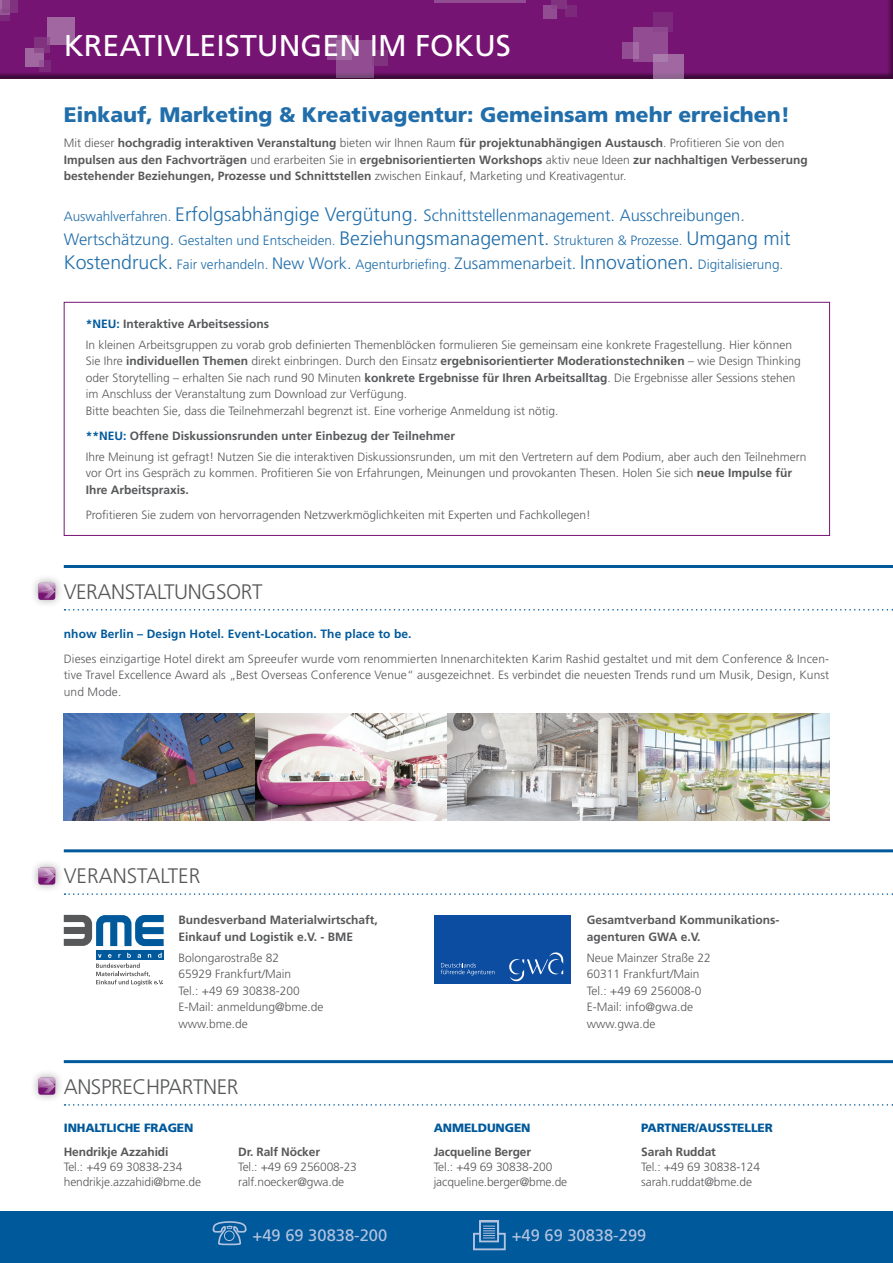
<style>
.page{position:relative;width:893px;height:1263px;background:#fff}
.page>*{position:absolute;margin:0;border:0;box-sizing:border-box;transform-origin:0 0}
.t1{font:30px "Frutiger LT Std";color:#fff}
.t2{font:900 21px "Frutiger LT Std";color:#216eaa}
.t3{font:300 21px "Frutiger LT Std";letter-spacing:-.02em;color:#57585a}
.t4{font:300 16.5px "Frutiger LT Std";color:#216eaa}
.t5{font:16.5px "Frutiger LT Std";color:#b3c3df}
.t6{font:300 13.5px/24px "Frutiger LT Std";color:#216eaa}
.t7{font:300 12px/16.5px "Frutiger LT Std";color:#57585a}
.t8{font:700 12px/16.5px "Frutiger LT Std";color:#57585a}
.t9{font:700 12px "Frutiger LT Std";letter-spacing:.01em;color:#00599b}
.t10{font:900 12px "Frutiger LT Std";letter-spacing:-.01em;color:#00599b}
.s1{font-weight:300}
.s2{font-size:13.5px}
.s3{font-size:19.5px}
.s4{font-size:16.5px}
.s5{font-weight:700;color:#00599b}
.s6{font-weight:700}
</style>
<div class="page">
<div style="left:0;top:1212px;width:893px;height:51px;background:#00599b"></div>
<svg style="left:212px;top:1221px;width:35px;height:25px"></svg>
<div style="left:224px;top:1230px;width:10px;height:11px;border:1px solid #b3c3df;border-radius:50%"></div>
<svg style="left:473px;top:1220px;width:33px;height:31px"></svg>
<div style="left:0;top:0;width:893px;height:80px;background:#231f20;opacity:.55"></div>
<div style="left:0;top:0;width:10px;height:15px;background:#a067a1"></div>
<svg style="left:2px;top:0;width:16px;height:13px"></svg>
<div style="left:327px;top:35px;width:25px;height:25px;background:#924c92"></div>
<svg style="left:336px;top:40px;width:38px;height:38px"></svg>
<svg style="left:372px;top:51px;width:15px;height:15px"></svg>
<div style="left:653px;top:54px;width:30px;height:24px;background:linear-gradient(to bottom,#a568a6,#976698)"></div>
<svg style="left:622px;top:42px;width:12px;height:17px"></svg>
<svg style="left:634px;top:27px;width:34px;height:34px"></svg>
<svg style="left:653px;top:12px;width:19px;height:20px"></svg>
<div style="left:543px;top:5px;width:13px;height:13px;background:#924c92"></div>
<hr style="left:435px;top:0;width:91px;height:2px;background:#b693ba">
<svg style="left:551px;top:0;width:16px;height:9px"></svg>
<div style="left:565px;top:5px;width:11px;height:12px;background:#7d297b"></div>
<svg style="left:0;top:9px;width:10px;height:11px"></svg>
<div style="left:47px;top:18px;width:28px;height:27px;background:#a067a1"></div>
<div style="left:26px;top:48px;width:18px;height:19px;background:#a067a1"></div>
<svg style="left:35px;top:37px;width:15px;height:16px"></svg>
<svg style="left:39px;top:60px;width:12px;height:12px"></svg>
<div style="left:64px;top:302px;width:766px;height:234px;border:1px solid #761473"></div>
<svg style="left:65px;top:893px;width:828px;height:2px"></svg>
<hr style="left:64px;top:849px;width:829px;height:3px;background:#00599b">
<div style="left:30px;top:859px;width:34px;height:34px;background:#231f20;opacity:.4"></div>
<div style="left:38px;top:868px;width:17px;height:17px;background:#761473;border-radius:3px"></div>
<svg style="left:38px;top:868px;width:17px;height:15px"></svg>
<div style="left:96px;top:950px;width:68px;height:10px;background:#00599b"></div>
<svg style="left:96px;top:953px;width:67px;height:33px"></svg>
<svg style="left:64px;top:915px;width:100px;height:31px"></svg>
<div style="left:434px;top:915px;width:136px;height:68px;background:#0d4da1"></div>
<svg style="left:509px;top:952px;width:54px;height:30px"></svg>
<svg style="left:441px;top:963px;width:54px;height:12px"></svg>
<hr style="left:64px;top:565px;width:829px;height:3px;background:#00599b">
<svg style="left:65px;top:609px;width:828px;height:1px"></svg>
<div style="left:30px;top:574px;width:34px;height:34px;background:#231f20;opacity:.4"></div>
<svg style="left:38px;top:583px;width:17px;height:17px"></svg>
<svg style="left:38px;top:583px;width:17px;height:15px"></svg>
<img style="left:64px;top:714px;width:765px;height:106px">
<hr style="left:64px;top:1060px;width:829px;height:3px;background:#00599b">
<svg style="left:65px;top:1104px;width:828px;height:2px"></svg>
<div style="left:30px;top:1069px;width:34px;height:34px;background:#231f20;opacity:.4"></div>
<svg style="left:38px;top:1078px;width:17px;height:17px"></svg>
<svg style="left:38px;top:1078px;width:17px;height:15px"></svg>
<h1 class="t1" style="left:64px;top:28px;width:449px">KREATIVLEISTUNGEN IM FOKUS</h1>
<h2 class="t2" style="left:64px;top:102px;width:728px">Einkauf, Marketing &amp; Kreativagentur: Gemeinsam mehr erreichen!</h2>
<p class="t8" style="left:64px;top:135px;width:745px"><span class="s1">Mit dieser</span> hochgradig interaktiven Veranstaltung <span class="s1">bieten wir Ihnen Raum</span> für projektunabhängigen Austausch<span class="s1">. Profitieren Sie von den<br></span>Impulsen aus den Fachvorträgen <span class="s1">und erarbeiten Sie in</span> ergebnisorientierten Workshops <span class="s1">aktiv neue Ideen</span> zur nachhaltigen Verbesserung bestehender Beziehungen, Prozesse und Schnittstellen <span class="s1">zwischen Einkauf, Marketing und Kreativagentur.</span></p>
<h3 class="t4" style="left:64px;top:206px;width:683px"><span class="s2">Auswahlverfahren.</span> <span class="s3">Erfolgsabhängige Vergütung.</span> Schnittstellenmanagement. Ausschreibungen.</h3>
<p class="t6" style="left:64px;top:229px;width:728px"><span class="s4">Wertschätzung.</span> Gestalten und Entscheiden. <span class="s3">Beziehungsmanagement.</span> Strukturen &amp; Prozesse. <span class="s3">Umgang mit<br>Kostendruck.</span> Fair verhandeln. <span class="s4">New Work.</span> Agenturbriefing. <span class="s4">Zusammenarbeit.</span> <span class="s3">Innovationen.</span> Digitalisierung.</p>
<p class="t7" style="left:86px;top:314px;width:708px;line-height:20.7px"><span class="s5">*Neu:</span> <span class="s6">Interaktive Arbeitsessions<br></span>In kleinen Arbeitsgruppen zu vorab grob definierten Themenblöcken formulieren Sie gemeinsam eine konkrete Fragestellung. Hier können</p>
<p class="t7" style="left:86px;top:353px;width:716px">Sie Ihre <span class="s6">individuellen Themen</span> direkt einbringen. Durch den Einsatz <span class="s6">ergebnisorientierter Moderationstechniken</span> – wie Design Thinking oder Storytelling – erhalten Sie nach rund 90 Minuten <span class="s6">konkrete Ergebnisse für Ihren Arbeitsalltag</span>. Die Ergebnisse aller Sessions stehen im Anschluss der Veranstaltung zum Download zur Verfügung.<br>Bitte beachten Sie, dass die Teilnehmerzahl begrenzt ist. Eine vorherige Anmeldung ist nötig.</p>
<p class="t7" style="left:86px;top:426px;width:722px;line-height:20.7px"><span class="s5">**Neu:</span> <span class="s6">Offene Diskussionsrunden unter Einbezug der Teilnehmer<br></span>Ihre Meinung ist gefragt! Nutzen Sie die interaktiven Diskussionsrunden, um mit den Vertretern auf dem Podium, aber auch den Teilnehmern</p>
<p class="t7" style="left:86px;top:465px;width:708px">vor Ort ins Gespräch zu kommen. Profitieren Sie von Erfahrungen, Meinungen und provokanten Thesen. Holen Sie sich <span class="s6">neue Impulse für<br>Ihre Arbeitspraxis.</span></p>
<p class="t7" style="left:86px;top:506px;width:506px">Profitieren Sie zudem von hervorragenden Netzwerkmöglichkeiten mit Experten und Fachkollegen!</p>
<h2 class="t3" style="left:64px;top:580px;width:25px">Veransta</h2>
<h2 class="t3" style="left:157px;top:580px;width:21px">ltungsort</h2>
<p class="t9" style="left:64px;top:626px;width:349px">nhow Berlin – Design Hotel. Event-Location. The place to be.</p>
<p class="t7" style="left:64px;top:651px;width:767px;text-align:justify">Dieses einzigartige Hotel direkt am Spreeufer wurde vom renommierten Innenarchitekten Karim Rashid gestaltet und mit dem Conference &amp; Incen&shy;tive Travel Excellence Award als „Best Overseas Conference Venue“ ausgezeichnet. Es verbindet die neuesten Trends rund um Musik, Design, Kunst und Mode.</p>
<h2 class="t3" style="left:64px;top:864px;width:26px">Veransta</h2>
<h2 class="t3" style="left:160px;top:864px;width:20px">lter</h2>
<p class="t8" style="left:179px;top:912px;width:201px">Bundesverband Materialwirtschaft,<br>Einkauf und Logistik e.V. - BME</p>
<p class="t7" style="left:179px;top:949px;width:146px">Bolongarostraße 82<br>65929 Frankfurt/Main<br>Tel.: +49 69 30838-200<br>E-Mail: anmeldung@bme.de www.bme.de</p>
<h2 class="t3" style="left:64px;top:1075px;width:26px">Ansprechpartner</h2>
<p class="t10" style="left:64px;top:1121px;width:131px">inhaltliche Fragen</p>
<p class="t8" style="left:64px;top:1144px;width:106px">Hendrikje Azzahidi</p>
<p class="t7" style="left:64px;top:1160px;width:139px;line-height:15px">Tel.: +49 69 30838-234 hendrikje.azzahidi@bme.de</p>
<p class="t8" style="left:238px;top:1144px;width:83px">Dr. Ralf Nöcker</p>
<p class="t7" style="left:238px;top:1160px;width:120px;line-height:15px">Tel.: +49 69 256008-23 ralf.noecker@gwa.de</p>
<p class="t8" style="left:587px;top:912px;width:194px">Gesamtverband Kommunikations&shy;agenturen GWA e.V.</p>
<p class="t7" style="left:587px;top:949px;width:126px">Neue Mainzer Straße 22<br>60311 Frankfurt/Main<br>Tel.: +49 69 256008-0<br>E-Mail: info@gwa.de www.gwa.de</p>
<p class="t10" style="left:434px;top:1121px;width:98px">Anmeldungen</p>
<p class="t8" style="left:434px;top:1144px;width:99px">Jacqueline Berger</p>
<p class="t7" style="left:434px;top:1160px;width:135px;line-height:15px">Tel.: +49 69 30838-200 jacqueline.berger@bme.de</p>
<p class="t10" style="left:641px;top:1121px;width:133px">Partner/Aussteller</p>
<p class="t8" style="left:641px;top:1144px;width:76px">Sarah Ruddat</p>
<p class="t7" style="left:641px;top:1160px;width:120px;line-height:15px">Tel.: +49 69 30838-124 sarah.ruddat@bme.de</p>
<h3 class="t5" style="left:253px;top:1226px;width:136px">+49 69 30838-200</h3>
<h3 class="t5" style="left:512px;top:1226px;width:136px">+49 69 30838-299</h3>
</div>
